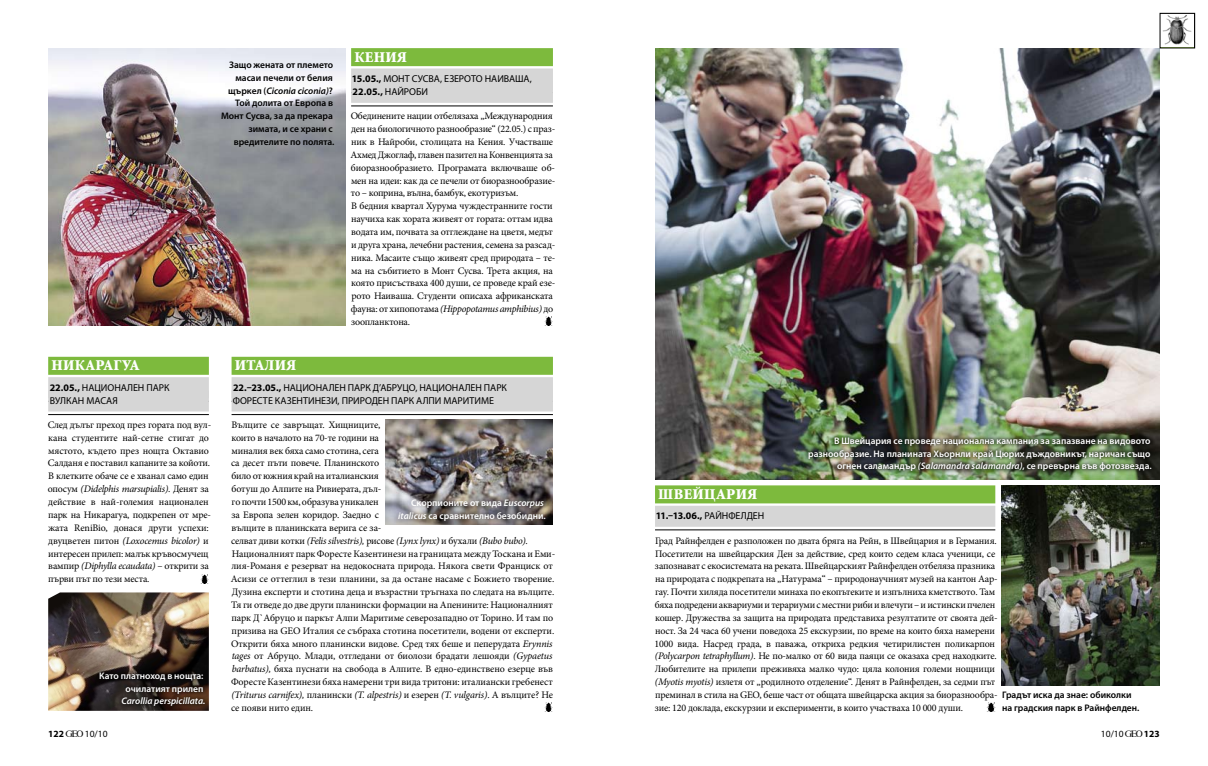
<style>
.page{position:relative;width:1208px;height:766px;background:#fff}
.page>*{position:absolute;margin:0;border:0;box-sizing:border-box;transform-origin:0 0}
.t1{font:900 15px "Vitosha";letter-spacing:.02em;color:#fff}
.t2{font:10px/12.8px "Minion Pro";letter-spacing:-.015em;color:#000}
.t3{font:10px/13.3px "Myriad Pro";letter-spacing:.035em;color:#000}
.t4{font:10px/13.3px "Myriad Pro";letter-spacing:.055em;color:#000}
.t5{font:700 10px "Myriad Pro";color:#000}
.t6{font:600 9.5px/12.5px "Myriad Pro";color:#fff;text-align:right}
.t7{font:600 9.5px/12.9px "Myriad Pro";color:#000}
.t8{font:italic 600 9.5px "Myriad Pro";color:#fff}
.t9{font:9.5px "Myriad Pro";color:#000}
.s1{font-style:italic}
.s2{font-weight:700}
.s3{font-weight:400}
.s4{font-family:"GEO Logo Font";font-size:8.5px}
</style>
<div class="page">
<img style="left:655px;top:48px;width:504px;height:431px">
<img style="left:1002px;top:485px;width:157px;height:200px">
<svg style="left:1160px;top:15px;width:34px;height:34px"></svg>
<img style="left:48px;top:48px;width:297px;height:277px">
<svg style="left:544px;top:702px;width:9px;height:9px"></svg>
<svg style="left:544px;top:316px;width:9px;height:9px"></svg>
<svg style="left:986px;top:702px;width:9px;height:9px"></svg>
<img style="left:48px;top:592px;width:161px;height:118px">
<svg style="left:200px;top:574px;width:9px;height:9px"></svg>
<img style="left:385px;top:419px;width:168px;height:105px">
<div style="left:231px;top:356px;width:322px;height:18px;background:#7dba3d"></div>
<div style="left:231px;top:377px;width:322px;height:21px;background:#d6d6d6"></div>
<div style="left:231px;top:390px;width:322px;height:21px;background:#d6d6d6"></div>
<hr style="left:231px;top:414px;width:322px;height:1px;background:#000">
<div style="left:655px;top:485px;width:340px;height:18px;background:#7dba3d"></div>
<div style="left:655px;top:505px;width:340px;height:21px;background:#d6d6d6"></div>
<hr style="left:655px;top:529px;width:340px;height:1px;background:#000">
<div style="left:351px;top:48px;width:202px;height:18px;background:#7dba3d"></div>
<div style="left:351px;top:68px;width:202px;height:21px;background:#d6d6d6"></div>
<div style="left:351px;top:82px;width:202px;height:21px;background:#d6d6d6"></div>
<hr style="left:351px;top:106px;width:202px;height:1px;background:#000">
<div style="left:803px;top:432px;width:351px;height:43px;background:#000;opacity:.8"></div>
<div style="left:48px;top:356px;width:161px;height:18px;background:#7dba3d"></div>
<div style="left:48px;top:377px;width:161px;height:21px;background:#d6d6d6"></div>
<div style="left:48px;top:390px;width:161px;height:21px;background:#d6d6d6"></div>
<hr style="left:48px;top:414px;width:161px;height:1px;background:#000">
<div style="left:392px;top:493px;width:158px;height:32px;background:#000;opacity:.5"></div>
<div style="left:95px;top:667px;width:113px;height:42px;background:#000;opacity:.8"></div>
<p class="t7" style="left:221px;top:58px;width:115px;text-align:right">Защо жената от племето масаи печели от белия щъркел (<span class="s1">Ciconia ciconia)</span>?<br>Той долита от Европа в<br>Монт Сусва, за да прекара зимата, и се храни с вредителите по полята.</p>
<h1 class="t1" style="left:354px;top:49px;width:47px">КЕНИЯ</h1>
<p class="t3" style="left:352px;top:72px;width:181px"><span class="s2">15.05.,</span> Монт Сусва, езерото Наиваша,<br><span class="s2">22.05.,</span> Найроби</p>
<p class="t2" style="left:350px;top:110px;width:206px">Обединените нации отбелязаха „Международния ден на биологичното разнообразие“ (22.05.) с праз&shy;ник в Найроби, столицата на Кения. Участваше Ахмед Джоглаф, главен пазител на конвенцията за биоразнообразието. Програмата включваше об&shy;мен на идеи: как да се печели от биоразнообразие&shy;то – коприна, вълна, бамбук, екотуризъм.<br>В бедния квартал Хурума чуждестранните гости научиха как хората живеят от гората: оттам идва водата им, почвата за отглеждане на цветя, медът и друга храна, лечебни растения, семена за разсад&shy;ника. Масаите също живеят сред природата – те&shy;ма на събитието в Монт Сусва. Трета акция, на която присъстваха 400 души, се проведе край езе&shy;рото Наиваша. Студенти описаха африканската фауна: от хипопотама <span class="s1">(Hippopotamus amphibius)</span> до зоопланктона.</p>
<h1 class="t1" style="left:51px;top:358px;width:90px">НИКАРАГУА</h1>
<p class="t4" style="left:50px;top:380px;width:120px"><span class="s2">22.05.,</span> Национален парк<br>Вулкан Масая</p>
<p class="t2" style="left:48px;top:418px;width:165px">След дълъг преход през гората под вул&shy;кана студентите най-сетне стигат до мястото, където през нощта Октавио Салданя е поставил капаните за койоти.<br>В клетките обаче се е хванал само един опосум <span class="s1">(Didelphis marsupialis)</span>. Денят за действие в най-големия национален парк на Никарагуа, подкрепен от мре&shy;жата ReniBio, донася други успехи: двуцветен питон <span class="s1">(Loxocemus bicolor)</span> и интересен прилеп: малък кръвосмучещ вампир <span class="s1">(Diphylla ecaudata)</span> – открити за първи път по тези места.</p>
<p class="t6" style="left:99px;top:669px;width:106px">Като платноход в нощта: очилатият прилеп</p>
<p class="t8" style="left:121px;top:694px;width:86px">Carollia perspicillata.</p>
<h1 class="t1" style="left:235px;top:358px;width:56px">ИТАЛ ИЯ</h1>
<p class="t3" style="left:233px;top:380px;width:275px"><span class="s2">22.–23.05.,</span> Национален парк д’Абруцо, Национален парк<br>Форесте</p>
<p class="t3" style="left:275px;top:394px;width:19px">Казентинези</p>
<p class="t3" style="left:337px;top:394px;width:41px">, Природен</p>
<p class="t3" style="left:391px;top:394px;width:79px">парк Алпи Марити</p>
<p class="t3" style="left:481px;top:394px;width:13px">ме</p>
<p class="t2" style="left:231px;top:418px;width:326px">Вълците се завръщат. Хищниците,<br>които в началото на 70-те години на<br>миналия век бяха само стотина, сега<br>са десет пъти повече. Планинското<br>било от южния край на италианския<br>ботуш до Алпите на Ривиерата, дъл-<br>го почти 1500 км, образува уникален<br>за Европа зелен коридор. Заедно с<br>вълците в планинската верига се за-<br>селват диви котки <span class="s1">(Felis silvestris),</span> рисове <span class="s1">(Lynx lynx)</span> и бухали <span class="s1">(Bubo bubo)</span>.<br>Националният парк Форесте Казентинези на границата между Тоскана и Еми&shy;лия-Романя е резерват на недокосната природа. Някога свети Франциск от Асизи се оттеглил в тези планини, за да остане насаме с Божието творение.<br>Дузина експерти и стотина деца и възрастни тръгнаха по следата на вълците.<br>Тя ги отведе до две други планински формации на Апенините: Националният парк Д`Абруцо и паркът Алпи Маритиме северозападно от Торино. И там по призива на GEO Италия се събраха стотина посетители, водени от експерти.<br>Открити бяха много планински видове. Сред тях беше и пеперудата <span class="s1">Erynnis tages</span> от Абруцо. Млади, отгледани от биолози брадати лешояди <span class="s1">(Gypaetus barbatus),</span> бяха пуснати на свобода в Алпите. В едно-единствено езерце във Форесте Казентинези бяха намерени три вида тритони: италиански гребенест <span class="s1">(Triturus carnifex),</span> планински <span class="s1">(T. alpestris)</span> и езерен <span class="s1">(T. vulgaris)</span>. А вълците? Не се появи нито един.</p>
<p class="t6" style="left:398px;top:496px;width:149px">Скорпионите от вида <span class="s1">Euscorpus italicus</span> са сравнително безобидни.</p>
<p class="t6" style="left:808px;top:434px;width:345px">В Швейцария се проведе национална кампания за запазване на видовото разнообразие. На планината Хьорнли край Цюрих дъждовникът, наричан също огнен саламандър <span class="s1">(Salamandra salamandra)</span>, се превърна във фотозвезда.</p>
<h1 class="t1" style="left:658px;top:486px;width:94px">ШВЕЙЦАРИЯ</h1>
<p class="t5" style="left:656px;top:509px;width:73px">11.–13.06., <span class="s3">Райнфе</span></p>
<p class="t3" style="left:740px;top:509px;width:13px">лден</p>
<p class="t2" style="left:654px;top:534px;width:345px">Град Райнфелден е разположен по двата бряга на Рейн, в Швейцария и в Германия.<br>Посетители на швейцарския ден за действие, сред които седем класа ученици, се запознават с екосистемата на реката. Швейцарският Райнфелден отбеляза празника на природата с подкрепата на „Натурама“ – природонаучният музей на кантон Аар&shy;гау. Почти хиляда посетители минаха по екопътеките и изпълниха кметството. Там бяха подредени аквариуми и терариуми с местни риби и влечуги – и истински пчелен кошер. Дружества за защита на природата представиха резултатите от своята дей&shy;ност. За 24 часа 60 учени поведоха 25 екскурзии, по време на които бяха намерени 1000 вида. Насред града, в паважа, откриха редкия четирилистен поликарпон <span class="s1">(Polycarpon tetraphyllum)</span>. Не по-малко от 60 вида паяци се оказаха сред находките.<br>Любителите на прилепи преживяха малко чудо: цяла колония големи нощници <span class="s1">(Myotis myotis)</span> излетя от „родилното отделение“. Денят в Райнфелден, за седми път преминал в стила на GEO, беше част от общата швейцарска акция за биоразнообра&shy;зие: 120 доклада, екскурзии и експерименти, в които участваха 10 000 души.</p>
<p class="t7" style="left:1002px;top:688px;width:139px">Градът иска да знае: обиколки на градския парк в Райнфелден.</p>
<p class="t9" style="left:48px;top:727px;width:61px"><span class="s2">122</span> <span class="s4">g</span> 10/10</p>
<p class="t9" style="left:1101px;top:727px;width:60px">10/10<span class="s4">g</span> <span class="s2">123</span></p>
</div>
